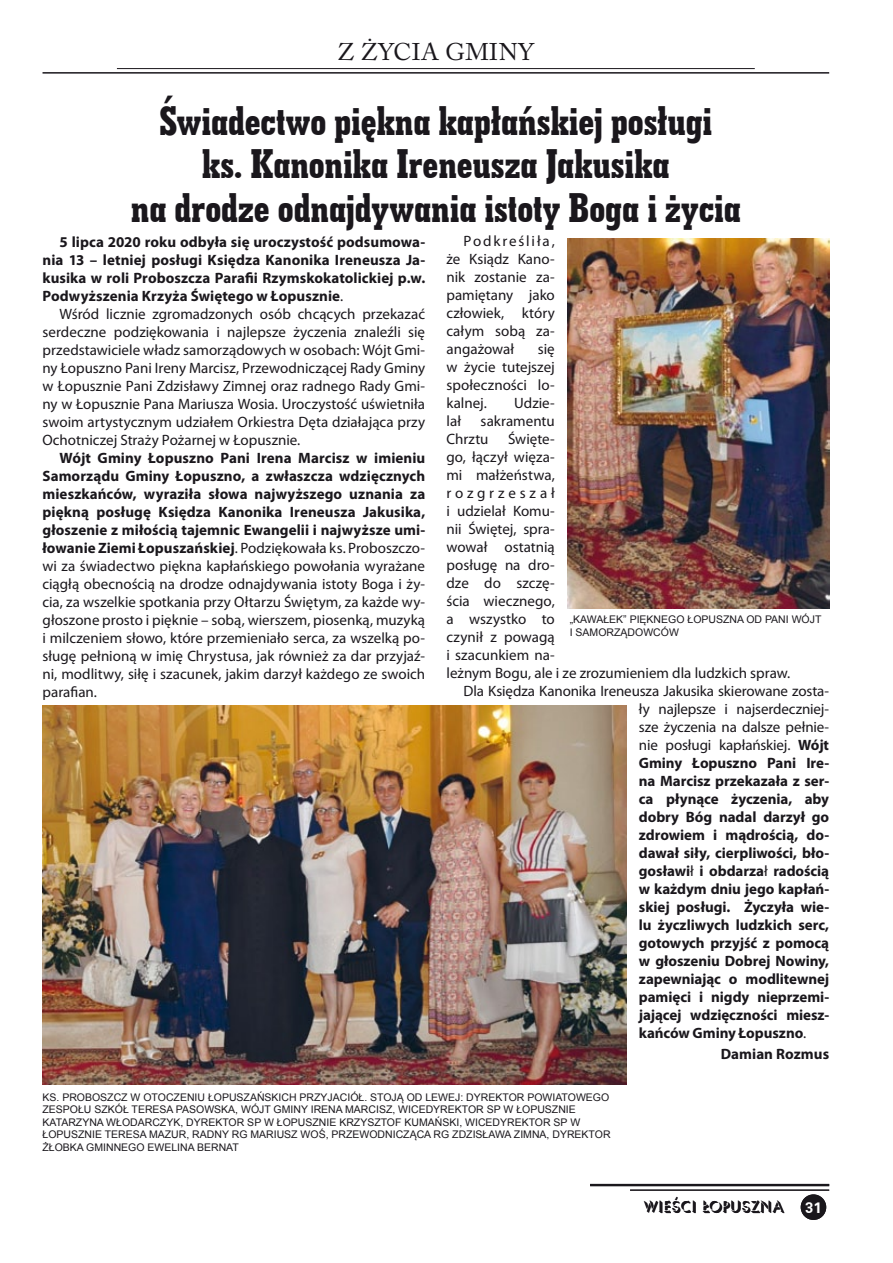
<style>
.page{position:relative;width:893px;height:1263px;background:#fff}
.page>*{position:absolute;margin:0;border:0;box-sizing:border-box;transform-origin:0 0}
.t1{font:42px/43.5px "Geom Slab 703 BT Pl Cd Xtra Bd";color:#1a171c;text-align:center}
.t2{font:24px "Adobe Caslon Pro";letter-spacing:.015em;color:#1a171c}
.t3{font:16.5px "Umbrella";color:#1a171c}
.t4{font:15px/18px "Myriad Pro";color:#1a171c;text-align:justify}
.t5{font:700 15px/18px "Myriad Pro";letter-spacing:-.005em;color:#1a171c;text-align:justify}
.t6{font:15px "Myriad Pro";letter-spacing:.25em;color:#1a171c}
.t7{font:700 15px "Zurich L2";color:#fff}
.t8{font:10.5px/12.6px "Arial";color:#1a171c}
.s1{font-weight:400}
.s2{font-weight:700}
</style>
<div class="page">
<hr style="left:43px;top:72px;width:786px;height:2px;background:#1a171c">
<hr style="left:117px;top:68px;width:638px;height:1px;background:#1a171c">
<div style="left:801px;top:1194px;width:25px;height:26px;background:#1a171c;border-radius:50%"></div>
<hr style="left:590px;top:1184px;width:239px;height:2px;background:#1a171c">
<hr style="left:630px;top:1189px;width:199px;height:2px;background:#1a171c">
<img style="left:43px;top:706px;width:583px;height:379px">
<img style="left:567px;top:238px;width:262px;height:370px">
<h2 class="t2" style="left:338px;top:38px;width:198px">Z ŻYCIA GMINY</h2>
<h1 class="t1" style="left:131px;top:98px;width:611px">Świadectwo piękna kapłańskiej posługi<br>ks. Kanonika Ireneusza Jakusika<br>na drodze odnajdywania istoty Boga i życia</h1>
<p class="t5" style="left:43px;top:233px;width:384px;text-indent:17px">5 lipca 2020 roku odbyła się uroczystość podsumowa&shy;nia 13 – letniej posługi Księdza Kanonika Ireneusza Ja&shy;kusika w roli Proboszcza Parafii Rzymskokatolickiej p.w.<br>Podwyższenia Krzyża Świętego w Łopusznie<span class="s1">.</span></p>
<p class="t4" style="left:43px;top:305px;width:384px;text-indent:17px">Wśród licznie zgromadzonych osób chcących przekazać serdeczne podziękowania i najlepsze życzenia znaleźli się przedstawiciele władz samorządowych w osobach: Wójt Gmi&shy;ny Łopuszno Pani Ireny Marcisz, Przewodniczącej Rady Gminy w Łopusznie Pani Zdzisławy Zimnej oraz radnego Rady Gmi&shy;ny w Łopusznie Pana Mariusza Wosia. Uroczystość uświetniła swoim artystycznym udziałem Orkiestra Dęta działająca przy Ochotniczej Straży Pożarnej w Łopusznie.</p>
<p class="t4" style="left:43px;top:449px;width:384px;text-indent:17px"><span class="s2">Wójt Gminy Łopuszno Pani Irena Marcisz w imieniu Samorządu Gminy Łopuszno, a zwłaszcza wdzięcznych mieszkańców, wyraziła słowa najwyższego uznania za piękną posługę Księdza Kanonika Ireneusza Jakusika, głoszenie z miłością tajemnic Ewangelii i najwyższe umi&shy;łowanie Ziemi Łopuszańskiej</span>. Podziękowała ks. Proboszczo&shy;wi za świadectwo piękna kapłańskiego powołania wyrażane ciągłą obecnością na drodze odnajdywania istoty Boga i ży&shy;cia, za wszelkie spotkania przy Ołtarzu Świętym, za każde wy&shy;głoszone prosto i pięknie – sobą, wierszem, piosenką, muzyką i milczeniem słowo, które przemieniało serca, za wszelką po&shy;sługę pełnioną w imię Chrystusa, jak również za dar przyjaź&shy;ni, modlitwy, siłę i szacunek, jakim darzył każdego ze swoich parafian.</p>
<p class="t4" style="left:446px;top:232px;width:110px;text-indent:17px">Podkreśliła, że Ksiądz Kano&shy;nik zostanie za&shy;pamiętany jako człowiek, który całym sobą za&shy;angażował</p>
<p class="t4" style="left:446px;top:340px;width:110px;text-indent:91px">się w życie tutejszej społeczności lo&shy;kalnej.</p>
<p class="t4" style="left:514px;top:394px;width:42px">Udzie-</p>
<p class="t4" style="left:446px;top:412px;width:110px;text-indent:34px">sakramentu<br>Chrztu</p>
<p class="t4" style="left:446px;top:412px;width:16px">lał</p>
<p class="t4" style="left:508px;top:430px;width:48px">Święte-</p>
<p class="t4" style="left:446px;top:448px;width:110px">go, łączył więza-</p>
<p class="t4" style="left:446px;top:466px;width:110px">mi małżeństwa,</p>
<p class="t6" style="left:446px;top:484px;width:110px">rozgrzeszał</p>
<p class="t4" style="left:446px;top:502px;width:110px">i udzielał Komu-</p>
<p class="t4" style="left:446px;top:520px;width:110px">nii Świętej, spra-</p>
<p class="t4" style="left:446px;top:538px;width:110px">wował ostatnią</p>
<p class="t4" style="left:446px;top:556px;width:110px">posługę na dro-</p>
<p class="t4" style="left:446px;top:574px;width:110px">dze do szczę-</p>
<p class="t4" style="left:446px;top:592px;width:110px">ścia wiecznego,</p>
<p class="t4" style="left:446px;top:610px;width:110px">a wszystko to</p>
<p class="t4" style="left:446px;top:628px;width:110px">czynił z powagą</p>
<p class="t4" style="left:446px;top:646px;width:110px">i szacunkiem na-</p>
<p class="t4" style="left:446px;top:664px;width:345px">leżnym Bogu, ale i ze zrozumieniem dla ludzkich spraw.</p>
<p class="t4" style="left:463px;top:682px;width:367px">Dla Księdza Kanonika Ireneusza Jakusika skierowane zosta-</p>
<p class="t4" style="left:639px;top:700px;width:192px">ły najlepsze i najserdeczniej-</p>
<p class="t4" style="left:639px;top:718px;width:192px">sze życzenia na dalsze pełnie-</p>
<p class="t4" style="left:639px;top:736px;width:192px">nie posługi kapłańskiej. <span class="s2">Wójt</span></p>
<p class="t5" style="left:639px;top:753px;width:192px">Gminy Łopuszno Pani Ire-</p>
<p class="t5" style="left:639px;top:771px;width:192px">na Marcisz przekazała z ser-</p>
<p class="t5" style="left:639px;top:789px;width:192px">ca płynące życzenia, aby</p>
<p class="t5" style="left:639px;top:807px;width:192px">dobry Bóg nadal darzył go</p>
<p class="t5" style="left:639px;top:825px;width:192px">zdrowiem i mądrością, do-</p>
<p class="t5" style="left:639px;top:843px;width:192px">dawał siły, cierpliwości, bło-</p>
<p class="t5" style="left:639px;top:861px;width:192px">gosławi<span class="s1">ł</span> i obdarza<span class="s1">ł</span> radością</p>
<p class="t5" style="left:639px;top:879px;width:192px">w każdym dniu jego kapłań-</p>
<p class="t5" style="left:639px;top:897px;width:192px">skiej posługi. Życzyła wie-</p>
<p class="t5" style="left:639px;top:915px;width:192px">lu życzliwych ludzkich serc,</p>
<p class="t5" style="left:639px;top:933px;width:192px">gotowych przyjść z pomocą</p>
<p class="t5" style="left:639px;top:951px;width:192px">w głoszeniu Dobrej Nowiny,</p>
<p class="t5" style="left:639px;top:969px;width:192px">zapewniając o modlitewnej</p>
<p class="t5" style="left:639px;top:987px;width:192px">pamięci i nigdy nieprzemi-</p>
<p class="t5" style="left:639px;top:1005px;width:192px">jającej wdzięczności miesz-</p>
<p class="t5" style="left:639px;top:1023px;width:169px">kańców Gminy Łopuszno<span class="s1">.</span></p>
<p class="t5" style="left:721px;top:1044px;width:110px">Damian Rozmus</p>
<p class="t8" style="left:570px;top:613px;width:253px">„KAWAŁEK” PIĘKN EGO ŁOPUSZNA OD PAN I WÓJT<br>I SAMORZĄDOWCÓW</p>
<p class="t8" style="left:43px;top:1091px;width:570px">KS. PROBOSZCZ W OTOCZEN IU ŁOPUSZAŃSKICH PRZYJACIÓŁ. STOJĄ OD LEWEJ: DYREKTOR POWIATOWEGO ZESPOŁU SZKÓŁ TERESA PASOWSKA, WÓJT GMINY I RENA MARCISZ, WICEDYREKTOR SP W ŁOPUSZN IE KATARZYNA WŁODARCZYK, DYREKTOR SP W ŁOPUSZN IE KRZYSZTOF KUMAŃSKI, WICEDYREKTOR SP W ŁOPUSZN IE TERESA MAZUR, RADNY RG MARIUSZ WOŚ, PRZEWODN ICZĄCA RG ZDZISŁAWA ZIMNA, DYREKTOR ŻŁOBKA GMINN EGO EWELINA BERNAT</p>
<p class="t3" style="left:644px;top:1196px;width:141px">WIEŚCI ŁOPUSZNA</p>
<p class="t7" style="left:805px;top:1197px;width:18px">31</p>
</div>
